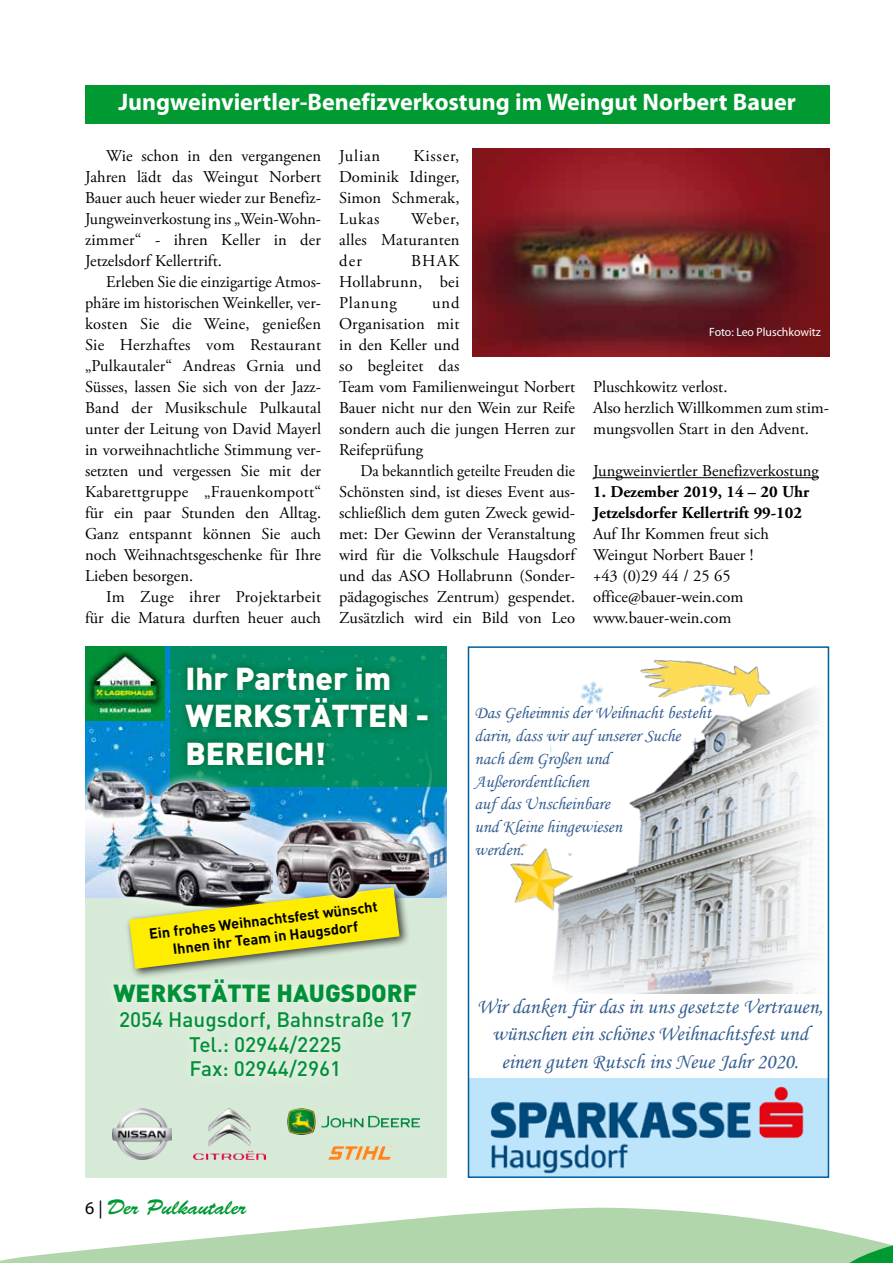
<style>
.page{position:relative;width:893px;height:1263px;background:#fff}
.page>*{position:absolute;margin:0;border:0;box-sizing:border-box;transform-origin:0 0}
.t1{font:900 31.2px/37.5px "DIN";color:#fff}
.t2{font:900 24.45px "DIN";color:#009037}
.t3{font:700 24px "Myriad Pro";color:#fff}
.t4{font:21.15px/27.5px "Monotype Corsiva";color:#365f91;text-align:center}
.t5{font:21px "Brush Script Std";color:#009932}
.t6{font:500 20.7px/24.9px "DIN";color:#009037;text-align:center}
.t7{font:17.85px/22.8px "Monotype Corsiva";color:#365f91}
.t8{font:16.5px/21px "Adobe Garamond Pro";color:#000;text-align:justify}
.t9{font:16.5px/21px "Adobe Garamond Pro";color:#000;text-align:justify;scale:.95 1}
.t10{font:700 16.5px/21px "Adobe Garamond Pro";color:#000}
.t11{font:700 14.55px/17.4px "DIN";color:#000;text-align:center}
.t12{font:12px "Myriad Pro";color:#fff}
.s1{font-family:"Myriad Pro";font-size:18px;color:#000}
</style>
<div class="page">
<svg style="left:0;top:1207px;width:842px;height:56px;fill:#b2d6ab"></svg>
<svg style="left:842px;top:1233px;width:51px;height:30px"></svg>
<div style="left:85px;top:85px;width:744px;height:38px;background:#009932"></div>
<hr style="left:593px;top:477px;width:226px;height:1px;background:#000">
<img style="left:472px;top:149px;width:357px;height:208px">
<img style="left:551px;top:681px;width:269px;height:312px">
<img style="left:510px;top:842px;width:67px;height:62px">
<img style="left:544px;top:904px;width:21px;height:12px">
<img style="left:565px;top:855px;width:12px;height:61px">
<img style="left:471px;top:1078px;width:355px;height:97px">
<img style="left:633px;top:659px;width:141px;height:35px">
<img style="left:633px;top:694px;width:141px;height:15px">
<img style="left:774px;top:681px;width:5px;height:28px">
<div style="left:468px;top:646px;width:361px;height:532px;border:2px solid #005d9f"></div>
<div style="left:85px;top:646px;width:361px;height:532px;background:#d7ead7"></div>
<img style="left:85px;top:646px;width:361px;height:251px">
<div style="left:170px;top:646px;width:276px;height:141px;background:#008c65"></div>
<svg style="left:178px;top:657px;width:254px;height:116px"></svg>
<img style="left:85px;top:646px;width:79px;height:74px">
<img style="left:112px;top:1108px;width:60px;height:51px">
<img style="left:193px;top:1108px;width:72px;height:51px">
<img style="left:328px;top:1145px;width:65px;height:14px">
<img style="left:287px;top:1108px;width:132px;height:26px">
<div style="left:105px;top:970px;width:321px;height:116px;background:#dbecdb"></div>
<div style="left:85px;top:762px;width:70px;height:65px;background:#fff;opacity:.75"></div>
<img style="left:85px;top:770px;width:66px;height:51px">
<div style="left:109px;top:826px;width:173px;height:91px;background:#fff;opacity:.75"></div>
<img style="left:119px;top:833px;width:148px;height:75px">
<div style="left:124px;top:883px;width:286px;height:96px;background:#000;opacity:.75"></div>
<svg style="left:129px;top:887px;width:270px;height:82px"></svg>
<div style="left:267px;top:811px;width:171px;height:96px;background:#fff;opacity:.75"></div>
<img style="left:276px;top:821px;width:152px;height:77px">
<div style="left:151px;top:771px;width:108px;height:60px;background:#fff;opacity:.75"></div>
<img style="left:160px;top:781px;width:90px;height:40px">
<h3 class="t3" style="left:118px;top:89px;width:679px">Jungweinviertler-Benefizverkostung im Weingut Norbert Bauer</h3>
<p class="t8" style="left:85px;top:146px;width:238px;text-indent:21px">Wie schon in den vergangenen Jahren lädt das Weingut Norbert Bauer auch heuer wieder zur Benefiz-Jungweinverkostung ins „Wein-Wohn&shy;zimmer“ - ihren Keller in der Jetzelsdorf Kellertrift.</p>
<p class="t8" style="left:85px;top:272px;width:238px;text-indent:21px">Erleben Sie die einzigartige Atmos&shy;phäre im historischen Weinkeller, ver&shy;kosten Sie die Weine, genießen Sie Herzhaftes vom Restaurant „Pulkautaler“ Andreas Grnia und Süsses, lassen Sie sich von der Jazz-Band der Musikschule Pulkautal unter der Leitung von David Mayerl in vorweihnachtliche Stimmung ver&shy;setzten und vergessen Sie mit der Kabarettgruppe „Frauenkompott“ für ein paar Stunden den Alltag.<br>Ganz entspannt können Sie auch noch Weihnachtsgeschenke für Ihre Lieben besorgen.</p>
<p class="t8" style="left:85px;top:587px;width:238px;text-align:right">Im Zuge ihrer Projektarbeit für die Matura durften heuer auch</p>
<p class="t8" style="left:339px;top:146px;width:43px">Julian</p>
<p class="t8" style="left:339px;top:146px;width:122px;text-indent:74px">Kisser, Dominik Idinger, Simon Schmerak, Lukas</p>
<p class="t8" style="left:339px;top:209px;width:122px;text-indent:72px">Weber, alles Maturanten der</p>
<p class="t8" style="left:339px;top:251px;width:122px;text-indent:72px">BHAK Hollabrunn, bei Planung</p>
<p class="t8" style="left:339px;top:293px;width:238px;text-align:left;text-indent:93px">und<br>Organisation mit<br>in den Keller und<br>so begleitet das<br>Team vom Familienweingut Norbert<br>Bauer nicht nur den Wein zur Reife sondern auch die jungen Herren zur<br>Reifeprüfung</p>
<p class="t9" style="left:339px;top:461px;width:250px;text-indent:21px">Da bekanntlich geteilte Freuden die Schönsten sind, ist dieses Event aus&shy;schließlich dem guten Zweck gewid&shy;met: Der Gewinn der Veranstaltung wird für die Volkschule Haugsdorf und das ASO Hollabrunn (Sonder&shy;pädagogisches Zentrum) gespendet.<br>Zusätzlich wird ein Bild von Leo</p>
<p class="t12" style="left:709px;top:326px;width:113px">Foto: Leo Pluschkowitz</p>
<p class="t8" style="left:593px;top:377px;width:238px;text-align:left">Pluschkowitz verlost.<br>Also herzlich Willkommen zum stim&shy;mungsvollen Start in den Advent.</p>
<p class="t8" style="left:593px;top:461px;width:227px">Jungweinviertler Benefizverkostung</p>
<p class="t10" style="left:593px;top:482px;width:218px">1. Dezember 2019, 14 – 20 Uhr<br>Jetzelsdorfer Kellertrift 99-102</p>
<p class="t8" style="left:593px;top:524px;width:177px;text-align:left">Auf Ihr Kommen freut sich<br>Weingut Norbert Bauer ! +43 (0)29 44 / 25 65 office@bauer-wein.com www.bauer-wein.com</p>
<h1 class="t1" style="left:186px;top:658px;width:245px">Ihr Partner im<br>WERKSTÄTTEN -<br>BEREICH!</h1>
<p class="t11" style="left:148px;top:925px;width:232px;rotate:-7deg">Ein frohes Weihnachtsfest wünscht<br>Ihnen ihr Team in Haugsdorf</p>
<h2 class="t2" style="left:113px;top:976px;width:305px">WERKSTÄTTE HAUGSDORF</h2>
<p class="t6" style="left:119px;top:1006px;width:294px">2054 Haugsdorf, Bahnstraße 17<br>Tel.: 02944/2225<br>Fax: 02944/2961</p>
<p class="t7" style="left:474px;top:701px;width:238px">Das Geheimnis der Weihnacht besteht darin, dass wir auf unserer Suche nach dem Großen und<br>Außerordentlichen<br>auf das Unscheinbare<br>und Kleine hingewiesen<br>werden.</p>
<p class="t4" style="left:477px;top:993px;width:348px">Wir danken für das in uns gesetzte Vertrauen, wünschen ein schönes Weihnachtsfest und einen guten Rutsch ins Neue Jahr 2020.</p>
<p class="t5" style="left:85px;top:1195px;width:163px"><span class="s1">6 |</span> Der Pulkautaler</p>
</div>
